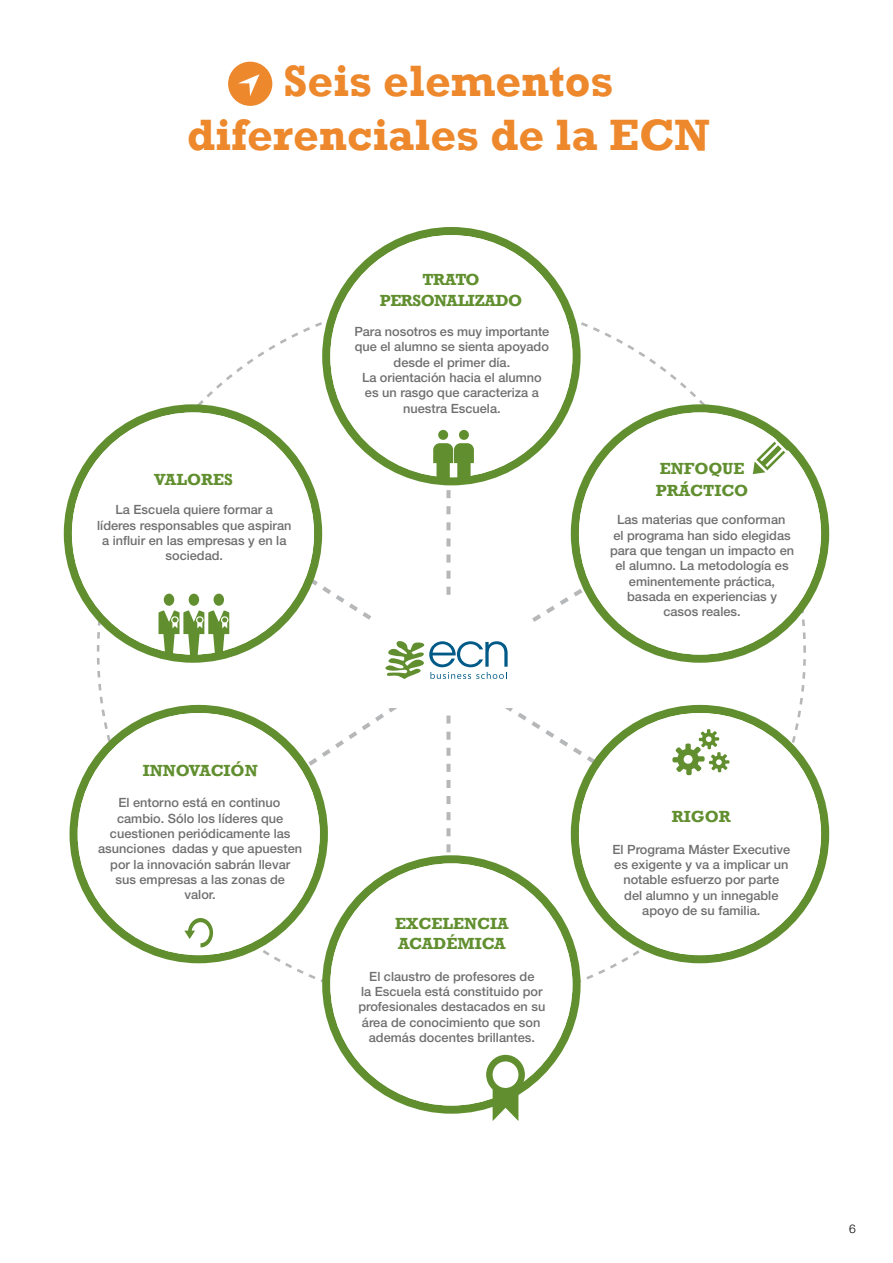
<style>
.page{position:relative;width:893px;height:1263px;background:#fff}
.page>*{position:absolute;margin:0;border:0;box-sizing:border-box;transform-origin:0 0}
.t1{font:700 45px/54px "Rockwell";color:#ed882c;text-align:center}
.t2{font:700 16.5px/21.6px "Rockwell";color:#618f2f}
.t3{font:700 16.5px/21.6px "Rockwell";letter-spacing:-.03em;color:#618f2f;text-align:center}
.t4{font:500 12.75px/15.3px "Helvetica Neue LT Std";color:#706f6f;text-align:center}
.t5{font:300 12px "Helvetica Neue LT Std";color:#000}
</style>
<div class="page">
<div style="left:322px;top:227px;width:259px;height:258px;background:#618f2f;border-radius:50%"></div>
<svg style="left:330px;top:235px;width:242px;height:158px;fill:#fff"></svg>
<svg style="left:729px;top:412px;width:92px;height:243px"></svg>
<svg style="left:753px;top:435px;width:39px;height:39px"></svg>
<svg style="left:330px;top:981px;width:242px;height:124px"></svg>
<svg style="left:486px;top:1055px;width:39px;height:66px"></svg>
<svg style="left:78px;top:713px;width:81px;height:242px"></svg>
<svg style="left:72px;top:412px;width:87px;height:243px"></svg>
<svg style="left:729px;top:713px;width:92px;height:242px"></svg>
<div style="left:228px;top:62px;width:44px;height:44px;background:#ed882c;border-radius:50%"></div>
<svg style="left:238px;top:74px;width:21px;height:22px"></svg>
<svg style="left:159px;top:393px;width:570px;height:588px"></svg>
<h1 class="t1" style="left:187px;top:54px;width:524px">Seis elementos diferenciales de la ECN</h1>
<p class="t2" style="left:154px;top:468px;width:80px">VALORES</p>
<p class="t4" style="left:97px;top:502px;width:196px">La Escuela quiere formar a líderes responsables que aspiran a influir en las empresas y en la sociedad.</p>
<p class="t3" style="left:380px;top:268px;width:144px">TRATO<br>PERSONALIZADO</p>
<p class="t4" style="left:354px;top:324px;width:196px">Para nosotros es muy importante que el alumno se sienta apoyado desde el primer día.<br>La orientación hacia el alumno es un rasgo que caracteriza a nuestra Escuela.</p>
<p class="t2" style="left:143px;top:759px;width:117px">INNOVACIÓN</p>
<p class="t4" style="left:98px;top:795px;width:205px">El entorno está en continuo cambio. Sólo los líderes que cuestionen periódicamente las asunciones dadas y que apuesten por la innovación sabrán llevar<br>sus empresas a las zonas de valor.</p>
<p class="t2" style="left:395px;top:914px;width:115px;line-height:19.8px">EXCELENCIA<br>ACADÉMICA</p>
<p class="t4" style="left:358px;top:968px;width:189px">El claustro de profesores de<br>la Escuela está constituido por profesionales destacados en su área de conocimiento que son además docentes brillantes.</p>
<p class="t2" style="left:656px;top:458px;width:94px">ENFOQUE<br>PRÁCTICO</p>
<p class="t4" style="left:610px;top:512px;width:185px">Las materias que conforman<br>el programa han sido elegidas para que tengan un impacto en el alumno. La metodología es eminentemente práctica, basada en experiencias y casos reales.</p>
<p class="t2" style="left:672px;top:806px;width:61px">RIGOR</p>
<p class="t4" style="left:612px;top:841px;width:179px">El Programa Máster Executive es exigente y va a implicar un notable esfuerzo por parte<br>del alumno y un innegable apoyo de su familia.</p>
<p class="t5" style="left:849px;top:1221px;width:8px">6</p>
</div>
